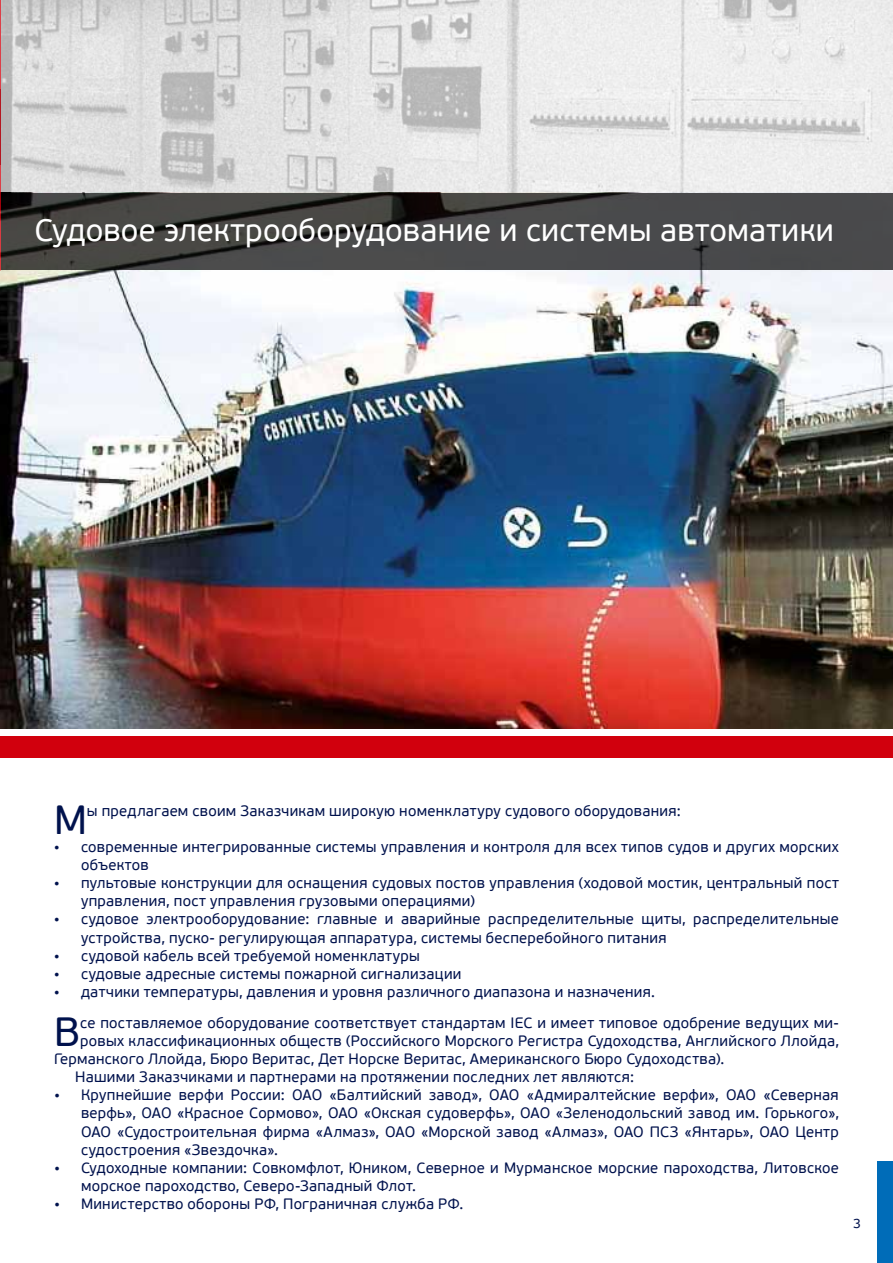
<style>
.page{position:relative;width:893px;height:1263px;background:#fff}
.page>*{position:absolute;margin:0;border:0;box-sizing:border-box;transform-origin:0 0}
.t1{font:40.65px "PF Beau Sans Pro";color:#00124d}
.t2{font:31.5px "PF Beau Sans Pro";letter-spacing:.005em;color:#fff}
.t3{font:15px/18.1px "PF Beau Sans Pro";letter-spacing:.02em;color:#00124d}
.t4{font:13.5px "PF Beau Sans Pro";color:#00124d}
</style>
<div class="page">
<div style="left:877px;top:1161px;width:16px;height:102px;background:#006cb8"></div>
<img style="left:0;top:0;width:893px;height:729px">
<svg style="left:0;top:0;width:1px;height:270px"></svg>
<div style="left:0;top:736px;width:893px;height:22px;background:#d1000d"></div>
<svg style="left:1px;top:193px;width:892px;height:77px;background:#424242"></svg>
<h2 class="t2" style="left:34px;top:212px;width:801px">Судовое электрооборудование и системы автоматики</h2>
<h1 class="t1" style="left:54px;top:796px;width:34px">М</h1>
<p class="t3" style="left:87px;top:802px;width:595px">ы предлагаем своим Заказчикам широкую номенклатуру судового оборудования:</p>
<p class="t3" style="left:81px;top:838px;width:759px;text-indent:-27px">• современные интегрированные системы управления и контроля для всех типов судов и других морских объектов</p>
<p class="t3" style="left:81px;top:874px;width:759px;text-indent:-27px">• пультовые конструкции для оснащения судовых постов управления (ходовой мостик, центральный пост управления, пост управления грузовыми операциями)</p>
<p class="t3" style="left:81px;top:910px;width:759px;text-indent:-27px">• судовое электрооборудование: главные и аварийные распределительные щиты, распределительные устройства, пуско- регулирующая аппаратура, системы бесперебойного питания</p>
<p class="t3" style="left:54px;top:947px;width:367px">• судовой кабель всей требуемой номенклатуры</p>
<p class="t3" style="left:54px;top:965px;width:409px">• судовые адресные системы пожарной сигнализации</p>
<p class="t3" style="left:54px;top:983px;width:603px">• датчики температуры, давления и уровня различного диапазона и назначения.</p>
<h1 class="t1" style="left:54px;top:1008px;width:28px">В</h1>
<p class="t3" style="left:80px;top:1014px;width:760px">се поставляемое оборудование соответствует стандартам IEC и имеет типовое одобрение ведущих ми-</p>
<p class="t3" style="left:80px;top:1032px;width:760px">ровых классификационных обществ (Российского Морского Регистра Судоходства, Английского Ллойда,</p>
<p class="t3" style="left:54px;top:1050px;width:672px">Германского Ллойда, Бюро Веритас, Дет Норске Веритас, Американского Бюро Судоходства).</p>
<p class="t3" style="left:75px;top:1068px;width:560px">Нашими Заказчиками и партнерами на протяжении последних лет являются:</p>
<p class="t3" style="left:81px;top:1086px;width:759px;text-align:justify;text-indent:-27px">• Крупнейшие верфи России: ОАО «Балтийский завод», ОАО «Адмиралтейские верфи», ОАО «Северная верфь», ОАО «Красное Сормово», ОАО «Окская судоверфь», ОАО «Зеленодольский завод им. Горького», ОАО «Судостроительная фирма «Алмаз», ОАО «Морской завод «Алмаз», ОАО ПСЗ «Янтарь», ОАО Центр судостроения «Звездочка».</p>
<p class="t3" style="left:81px;top:1159px;width:759px;text-indent:-27px">• Судоходные компании: Совкомфлот, Юником, Северное и Мурманское морские пароходства, Литовское морское пароходство, Северо-Западный Флот.</p>
<p class="t3" style="left:54px;top:1195px;width:411px">• Министерство обороны РФ, Пограничная служба РФ.</p>
<p class="t4" style="left:853px;top:1216px;width:9px">3</p>
</div>
